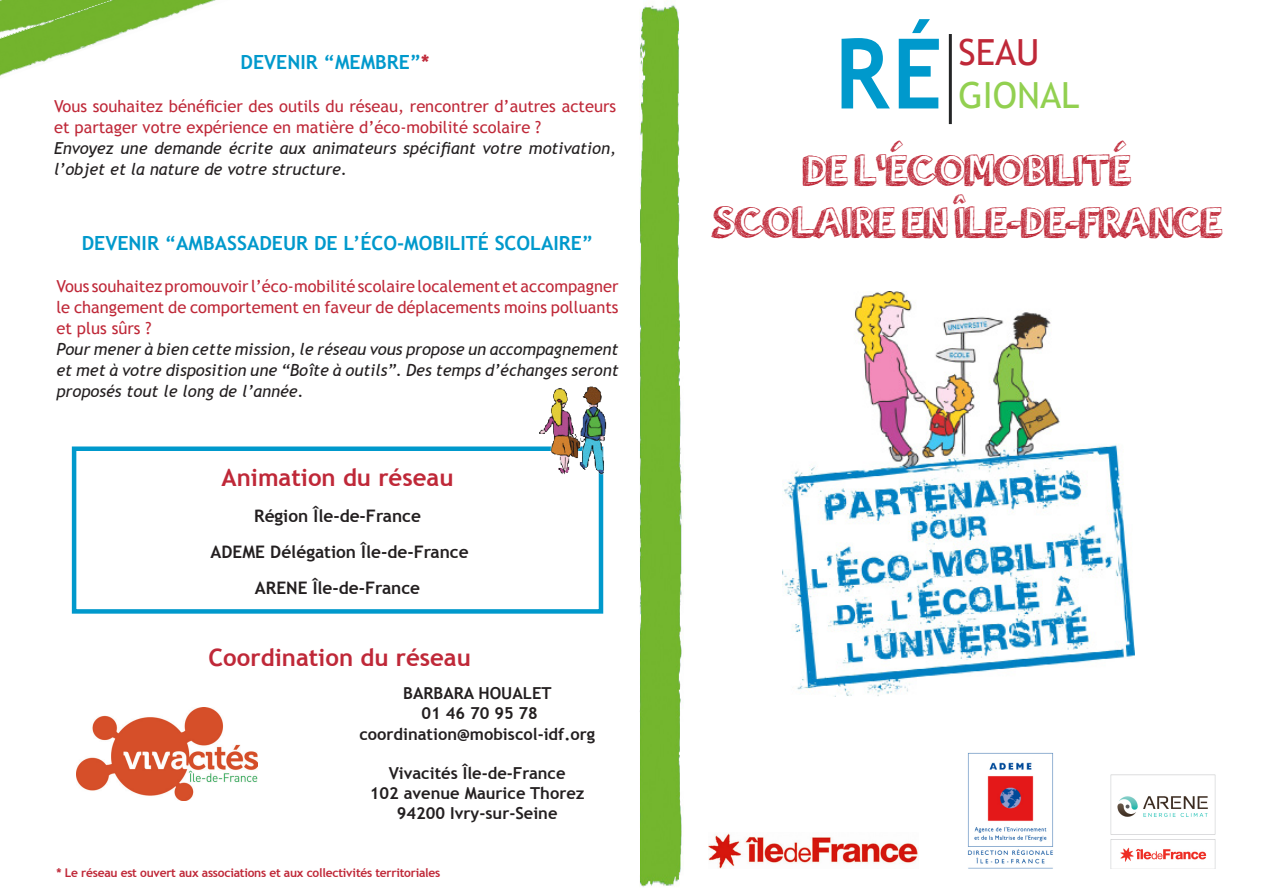
<style>
.page{position:relative;width:1263px;height:893px;background:#fff}
.page>*{position:absolute;margin:0;border:0;box-sizing:border-box;transform-origin:0 0}
.t1{font:700 97.35px "Trebuchet MS";color:#09c;scale:.9 1}
.t2{font:43.5px "orangejuice";color:#bf2838}
.t3{font:36px "Trebuchet MS";color:#92d050}
.t4{font:36px "Trebuchet MS";color:#bf2838}
.t5{font:700 24px "Trebuchet MS";color:#bf2838}
.t6{font:700 19.5px "Trebuchet MS";color:#09c}
.t7{font:700 17.25px "Trebuchet MS";color:#231f20}
.t8{font:16.5px/21px "Trebuchet MS";color:#bf2838}
.t9{font:italic 16.5px/21px "Trebuchet MS";color:#231f20}
.t10{font:700 16.5px/19.8px "Trebuchet MS";color:#231f20;text-align:center}
.t11{font:700 12px "Trebuchet MS";letter-spacing:-.02em;color:#bf2838}
.s1{color:#bf2838}
</style>
<div class="page">
<img style="left:783px;top:291px;width:351px;height:405px">
<img style="left:1110px;top:775px;width:105px;height:93px">
<img style="left:708px;top:833px;width:210px;height:35px">
<hr style="left:949px;top:34px;width:3px;height:90px;background:#242526">
<img style="left:0;top:0;width:216px;height:76px">
<div style="left:72px;top:446px;width:531px;height:168px;border:4px solid #09c"></div>
<img style="left:76px;top:707px;width:181px;height:93px">
<img style="left:640px;top:3px;width:42px;height:884px">
<img style="left:968px;top:753px;width:85px;height:115px">
<img style="left:540px;top:386px;width:67px;height:94px">
<p class="t6" style="left:241px;top:50px;width:191px">DEVENIR “MEMBRE”<span class="s1">*</span></p>
<p class="t8" style="left:54px;top:95px;width:564px">Vous souhaitez bénéficier des outils du réseau, rencontrer d’autres acteurs et partager votre expérience en matière d’éco-mobilité scolaire ?</p>
<p class="t9" style="left:54px;top:137px;width:564px">Envoyez une demande écrite aux animateurs spécifiant votre motivation, l’objet et la nature de votre structure.</p>
<p class="t6" style="left:82px;top:231px;width:513px">DEVENIR “AMBASSADEUR DE L’ÉCO-MOBILITÉ SCOLAIRE”</p>
<p class="t8" style="left:56px;top:276px;width:564px;text-align:justify">Vous souhaitez promouvoir l’éco-mobilité scolaire localement et accompagner le changement de comportement en faveur de déplacements moins polluants et plus sûrs ?</p>
<p class="t9" style="left:56px;top:339px;width:564px;text-align:justify">Pour mener à bien cette mission, le réseau vous propose un accompagnement et met à votre disposition une “Boîte à outils”. Des temps d’échanges seront proposés tout le long de l’année.</p>
<p class="t5" style="left:221px;top:462px;width:234px">Animation du réseau</p>
<p class="t7" style="left:254px;top:505px;width:168px">Région Île-de-France</p>
<p class="t7" style="left:211px;top:541px;width:260px">ADEME Délégation Île-de-France</p>
<p class="t7" style="left:255px;top:577px;width:167px">ARENE Île-de-France</p>
<p class="t5" style="left:209px;top:642px;width:264px">Coordination du réseau</p>
<p class="t10" style="left:403px;top:683px;width:150px">BARBARA HOUALET</p>
<p class="t10" style="left:421px;top:703px;width:118px">01 46 70 95 78</p>
<p class="t10" style="left:359px;top:724px;width:237px">coordination@mobiscol-idf.org</p>
<p class="t10" style="left:389px;top:763px;width:178px">Vivacités Île-de-France</p>
<p class="t10" style="left:370px;top:783px;width:216px">102 avenue Maurice Thorez<br>94200 Ivry-sur-Seine</p>
<p class="t11" style="left:56px;top:865px;width:385px">* Le réseau est ouvert aux associations et aux collectivités territoriales</p>
<p class="t1" style="left:835px;top:13px;width:121px">RÉ</p>
<p class="t2" style="left:803px;top:140px;width:329px">DE L'ÉCOMOBILITÉ</p>
<p class="t2" style="left:712px;top:192px;width:512px">SCOLAIRE EN ÎLE-DE-FRANCE</p>
<p class="t4" style="left:958px;top:30px;width:83px">SEAU</p>
<p class="t3" style="left:958px;top:73px;width:123px">GIONAL</p>
</div>
